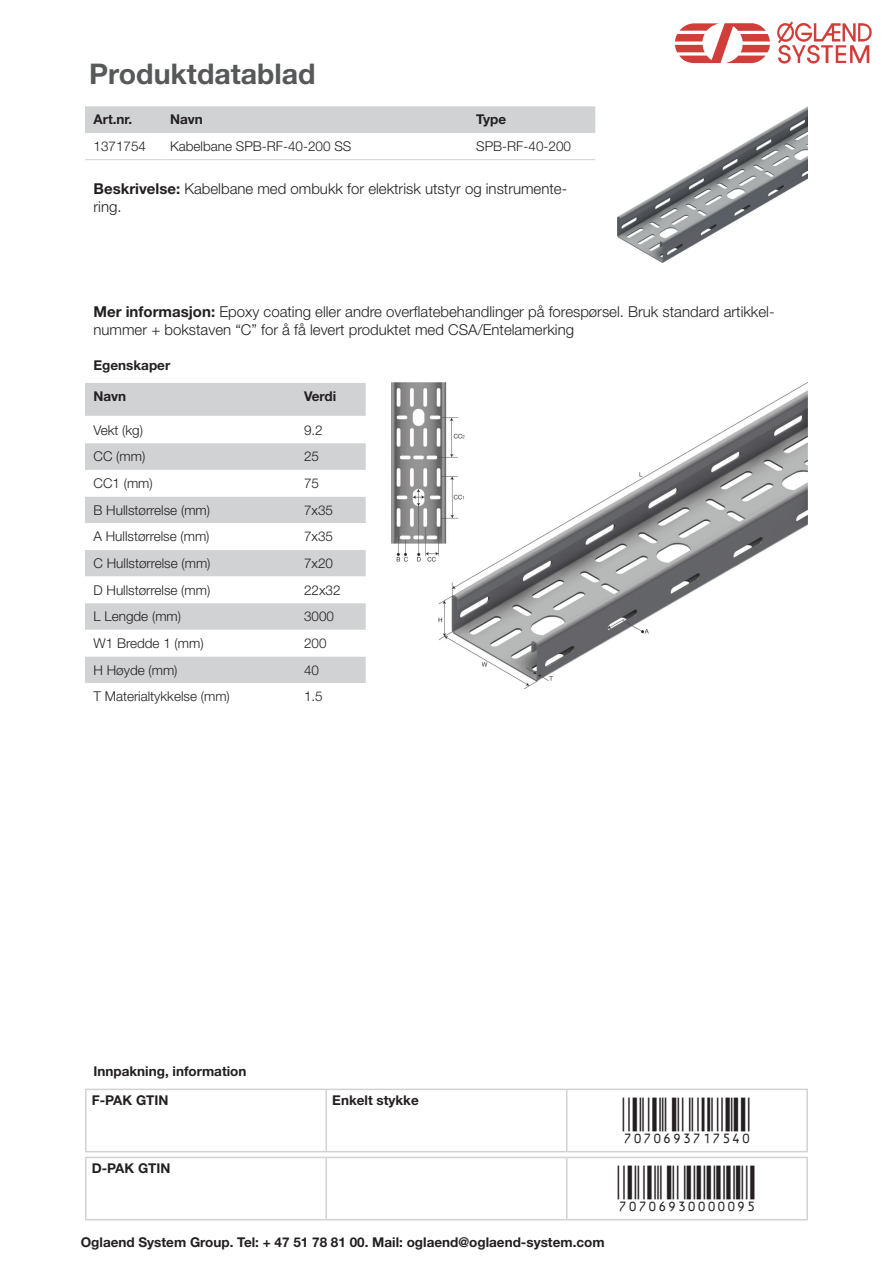
<style>
.page{position:relative;width:893px;height:1263px;background:#fff}
.page>*{position:absolute;margin:0;border:0;box-sizing:border-box;transform-origin:0 0}
.t1{font:45px "Viisas EAN Matala";color:#231f20}
.t2{font:700 28.5px "Helvetica Neue LT Std";color:#57585a}
.t3{font:300 15px/18px "Helvetica Neue LT Std";color:#231f20}
.t4{font:300 13.5px "Helvetica Neue LT Std";color:#231f20}
.t5{font:700 13.5px/29.1px "Helvetica Neue LT Std";color:#231f20}
.s1{font-weight:700}
</style>
<div class="page">
<svg style="left:675px;top:23px;width:95px;height:40px"></svg>
<svg style="left:777px;top:21px;width:95px;height:43px"></svg>
<div style="left:85px;top:106px;width:510px;height:27px;background:#d1d2d4"></div>
<hr style="left:85px;top:159px;width:77px;height:1px;background:#d1d2d4">
<hr style="left:162px;top:159px;width:306px;height:1px;background:#d1d2d4">
<hr style="left:468px;top:159px;width:127px;height:1px;background:#d1d2d4">
<img style="left:617px;top:107px;width:191px;height:156px">
<img style="left:391px;top:383px;width:416px;height:306px">
<div style="left:85px;top:383px;width:281px;height:33px;background:#d1d2d4"></div>
<div style="left:85px;top:443px;width:281px;height:27px;background:#d1d2d4"></div>
<svg style="left:85px;top:497px;width:281px;height:186px;fill:#d1d2d4"></svg>
<hr style="left:85px;top:1089px;width:241px;height:1px;background:#d1d2d4">
<hr style="left:85px;top:1090px;width:2px;height:61px;background:#d1d2d4">
<hr style="left:326px;top:1089px;width:241px;height:1px;background:#d1d2d4">
<hr style="left:325px;top:1090px;width:2px;height:61px;background:#d1d2d4">
<hr style="left:567px;top:1089px;width:241px;height:1px;background:#d1d2d4">
<hr style="left:566px;top:1090px;width:1px;height:61px;background:#d1d2d4">
<hr style="left:806px;top:1090px;width:2px;height:61px;background:#d1d2d4">
<hr style="left:85px;top:1151px;width:241px;height:1px;background:#d1d2d4">
<hr style="left:326px;top:1151px;width:241px;height:1px;background:#d1d2d4">
<hr style="left:567px;top:1151px;width:241px;height:1px;background:#d1d2d4">
<hr style="left:85px;top:1157px;width:241px;height:1px;background:#d1d2d4">
<hr style="left:85px;top:1158px;width:2px;height:61px;background:#d1d2d4">
<hr style="left:326px;top:1157px;width:241px;height:1px;background:#d1d2d4">
<hr style="left:325px;top:1158px;width:2px;height:61px;background:#d1d2d4">
<hr style="left:567px;top:1157px;width:241px;height:1px;background:#d1d2d4">
<hr style="left:566px;top:1158px;width:1px;height:61px;background:#d1d2d4">
<hr style="left:806px;top:1158px;width:2px;height:61px;background:#d1d2d4">
<hr style="left:85px;top:1219px;width:241px;height:1px;background:#d1d2d4">
<hr style="left:326px;top:1219px;width:241px;height:1px;background:#d1d2d4">
<hr style="left:567px;top:1219px;width:241px;height:1px;background:#d1d2d4">
<h2 class="t2" style="left:89px;top:56px;width:228px">Produktdatablad</h2>
<p class="t5" style="left:94px;top:105px;width:40px">Art.nr.</p>
<p class="t5" style="left:170px;top:105px;width:34px">Navn</p>
<p class="t5" style="left:476px;top:105px;width:32px">Type</p>
<p class="t4" style="left:94px;top:138px;width:54px">1371754</p>
<p class="t4" style="left:170px;top:138px;width:183px">Kabelbane SPB-RF-40-200 SS</p>
<p class="t4" style="left:476px;top:138px;width:96px">SPB-RF-40-200</p>
<p class="t3" style="left:94px;top:179px;width:475px"><span class="s1">Beskrivelse:</span> Kabelbane med ombukk for elektrisk utstyr og instrumente&shy;ring.</p>
<p class="t3" style="left:94px;top:302px;width:682px"><span class="s1">Mer informasjon:</span> Epoxy coating eller andre overflatebehandlinger på forespørsel. Bruk standard artikkel&shy;nummer + bokstaven “C” for å få levert produktet med CSA/Entelamerking</p>
<p class="t5" style="left:94px;top:350px;width:78px">Egenskaper</p>
<p class="t5" style="left:94px;top:381px;width:34px">Navn</p>
<p class="t5" style="left:304px;top:381px;width:34px">Verdi</p>
<p class="t4" style="left:94px;top:422px;width:51px">Vekt (kg)</p>
<p class="t4" style="left:304px;top:422px;width:20px">9.2</p>
<p class="t4" style="left:94px;top:448px;width:53px">CC (mm)</p>
<p class="t4" style="left:304px;top:448px;width:17px">25</p>
<p class="t4" style="left:94px;top:475px;width:61px">CC1 (mm)</p>
<p class="t4" style="left:304px;top:475px;width:17px">75</p>
<p class="t4" style="left:94px;top:502px;width:118px">B Hullstørrelse (mm)</p>
<p class="t4" style="left:304px;top:502px;width:31px">7x35</p>
<p class="t4" style="left:94px;top:528px;width:118px">A Hullstørrelse (mm)</p>
<p class="t4" style="left:304px;top:528px;width:31px">7x35</p>
<p class="t4" style="left:94px;top:555px;width:119px">C Hullstørrelse (mm)</p>
<p class="t4" style="left:304px;top:555px;width:31px">7x20</p>
<p class="t4" style="left:94px;top:582px;width:118px">D Hullstørrelse (mm)</p>
<p class="t4" style="left:304px;top:582px;width:38px">22x32</p>
<p class="t4" style="left:94px;top:608px;width:89px">L Lengde (mm)</p>
<p class="t4" style="left:304px;top:608px;width:32px">3000</p>
<p class="t4" style="left:94px;top:635px;width:112px">W1 Bredde 1 (mm)</p>
<p class="t4" style="left:304px;top:635px;width:24px">200</p>
<p class="t4" style="left:94px;top:661px;width:86px">H Høyde (mm)</p>
<p class="t4" style="left:304px;top:661px;width:17px">40</p>
<p class="t4" style="left:94px;top:688px;width:138px">T Materialtykkelse (mm)</p>
<p class="t4" style="left:304px;top:688px;width:20px">1.5</p>
<p class="t5" style="left:92px;top:1056px;width:156px">Innpakning, information<br>F-PAK GTIN</p>
<p class="t5" style="left:332px;top:1085px;width:88px">Enkelt stykke</p>
<h1 class="t1" style="left:623px;top:1097px;width:130px">7070693717540</h1>
<p class="t5" style="left:92px;top:1153px;width:80px">D-PAK GTIN</p>
<h1 class="t1" style="left:618px;top:1165px;width:139px">70706930000095</h1>
<p class="t5" style="left:81px;top:1227px;width:525px">Oglaend System Group. Tel: + 47 51 78 81 00. Mail: oglaend@oglaend-system.com</p>
</div>
